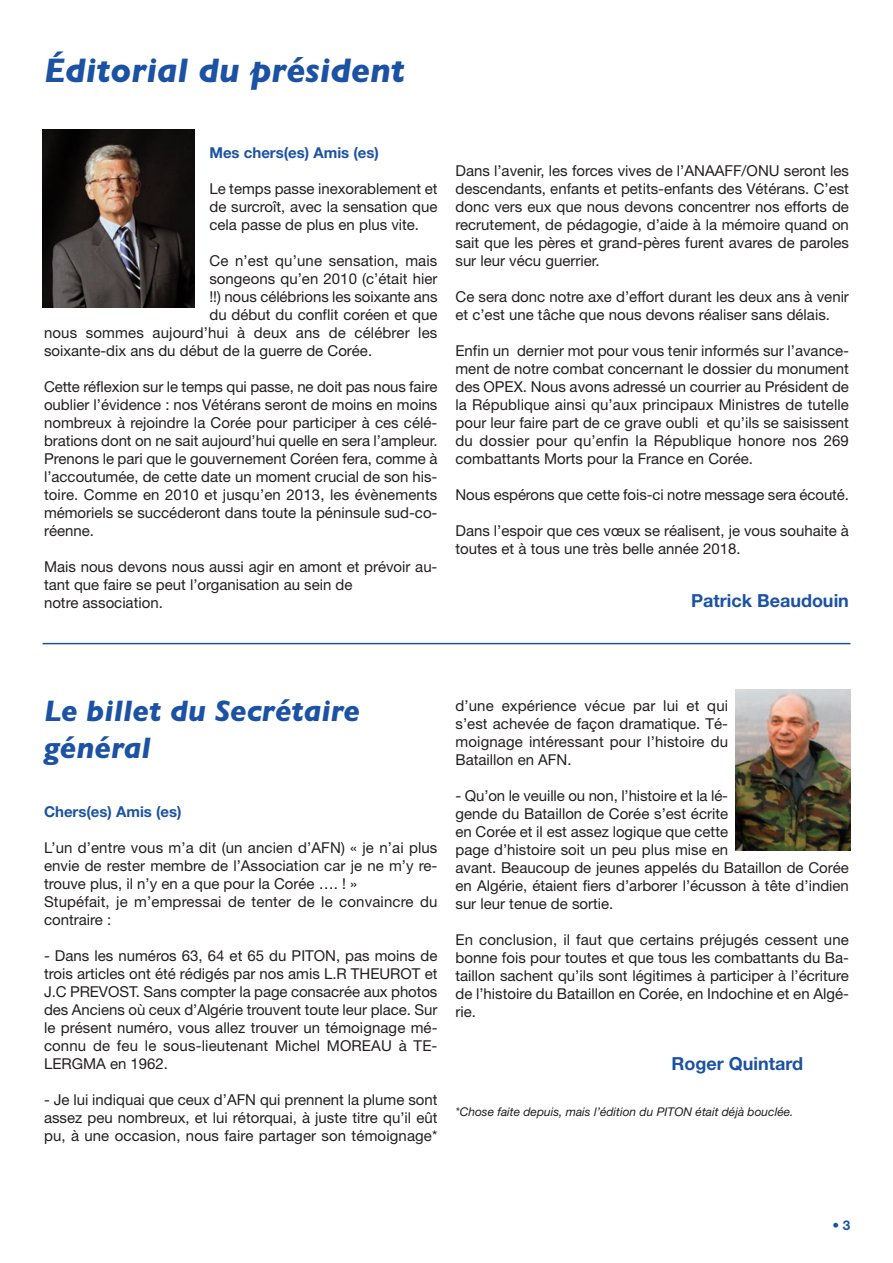
<style>
.page{position:relative;width:893px;height:1263px;background:#fff}
.page>*{position:absolute;margin:0;border:0;box-sizing:border-box;transform-origin:0 0}
.t1{font:italic 700 34.5px "Gill Sans";color:#1c52a4}
.t2{font:italic 700 30px/36.9px "Gill Sans";color:#1c52a4}
.t3{font:700 18px "Helvetica Neue";color:#1c52a4}
.t4{font:15px/18px "Helvetica Neue";color:#231f20;text-align:justify}
.t5{font:700 15px "Helvetica Neue";color:#1c52a4}
.t6{font:700 13.5px "Helvetica Neue";color:#1c52a4}
.t7{font:italic 12px "Helvetica Neue";color:#231f20}
</style>
<div class="page">
<img style="left:43px;top:129px;width:151px;height:178px">
<hr style="left:43px;top:643px;width:807px;height:1px;background:#1c52a4">
<img style="left:736px;top:690px;width:114px;height:161px">
<h1 class="t1" style="left:44px;top:50px;width:362px">Éditorial du président</h1>
<p class="t5" style="left:209px;top:147px;width:171px">Mes chers(es) Amis (es)</p>
<p class="t4" style="left:209px;top:181px;width:230px">Le temps passe inexorablement et de surcroît, avec la sensation que cela passe de plus en plus vite.</p>
<p class="t4" style="left:209px;top:253px;width:230px">Ce n’est qu’une sensation, mais</p>
<p class="t4" style="left:209px;top:271px;width:230px">songeons qu’en 2010 (c’était hier</p>
<p class="t4" style="left:209px;top:289px;width:230px">!!) nous célébrions les soixante ans</p>
<p class="t4" style="left:209px;top:307px;width:230px">du début du conflit coréen et que</p>
<p class="t4" style="left:44px;top:325px;width:395px">nous sommes aujourd’hui à deux ans de célébrer les</p>
<p class="t4" style="left:44px;top:343px;width:330px">soixante-dix ans du début de la guerre de Corée.</p>
<p class="t4" style="left:44px;top:379px;width:395px">Cette réflexion sur le temps qui passe, ne doit pas nous faire oublier l’évidence : nos Vétérans seront de moins en moins nombreux à rejoindre la Corée pour participer à ces célé&shy;brations dont on ne sait aujourd’hui quelle en sera l’ampleur.<br>Prenons le pari que le gouvernement Coréen fera, comme à l’accoutumée, de cette date un moment crucial de son his&shy;toire. Comme en 2010 et jusqu’en 2013, les évènements mémoriels se succéderont dans toute la péninsule sud-co&shy;réenne.</p>
<p class="t4" style="left:44px;top:559px;width:395px;text-align:left">Mais nous devons nous aussi agir en amont et prévoir au&shy;tant que faire se peut l’organisation au sein de<br>notre association.</p>
<p class="t4" style="left:455px;top:163px;width:395px">Dans l’avenir, les forces vives de l’ANAAFF/ONU seront les descendants, enfants et petits-enfants des Vétérans. C’est donc vers eux que nous devons concentrer nos efforts de recrutement, de pédagogie, d’aide à la mémoire quand on sait que les pères et grand-pères furent avares de paroles sur leur vécu guerrier.</p>
<p class="t4" style="left:455px;top:289px;width:395px">Ce sera donc notre axe d’effort durant les deux ans à venir et c’est une tâche que nous devons réaliser sans délais.</p>
<p class="t4" style="left:455px;top:343px;width:395px">Enfin un dernier mot pour vous tenir informés sur l’avance&shy;ment de notre combat concernant le dossier du monument des OPEX. Nous avons adressé un courrier au Président de la République ainsi qu’aux principaux Ministres de tutelle pour leur faire part de ce grave oubli et qu’ils se saisissent du dossier pour qu’enfin la République honore nos 269 combattants Morts pour la France en Corée.</p>
<p class="t4" style="left:455px;top:487px;width:395px">Nous espérons que cette fois-ci notre message sera écouté.</p>
<p class="t4" style="left:455px;top:523px;width:395px">Dans l’espoir que ces vœux se réalisent, je vous souhaite à toutes et à tous une très belle année 2018.</p>
<p class="t3" style="left:691px;top:594px;width:159px">Patrick Beaudouin</p>
<h2 class="t2" style="left:44px;top:692px;width:318px">Le billet du Secrétaire général</h2>
<p class="t5" style="left:44px;top:806px;width:139px">Chers(es) Amis (es)</p>
<p class="t4" style="left:44px;top:840px;width:395px;text-align:left">L’un d’entre vous m’a dit (un ancien d’AFN) « je n’ai plus envie de rester membre de l’Association car je ne m’y re&shy;trouve plus, il n’y en a que pour la Corée …. ! »<br>Stupéfait, je m’empressai de tenter de le convaincre du contraire :</p>
<p class="t4" style="left:44px;top:948px;width:395px">- Dans les numéros 63, 64 et 65 du PITON, pas moins de trois articles ont été rédigés par nos amis L.R THEUROT et J.C PREVOST. Sans compter la page consacrée aux photos des Anciens où ceux d’Algérie trouvent toute leur place. Sur le présent numéro, vous allez trouver un témoignage mé&shy;connu de feu le sous-lieutenant Michel MOREAU à TE-LERGMA en 1962.</p>
<p class="t4" style="left:44px;top:1092px;width:395px">- Je lui indiquai que ceux d’AFN qui prennent la plume sont assez peu nombreux, et lui rétorquai, à juste titre qu’il eût pu, à une occasion, nous faire partager son témoignage*</p>
<p class="t4" style="left:455px;top:698px;width:274px">d’une expérience vécue par lui et qui s’est achevée de façon dramatique. Té&shy;moignage intéressant pour l’histoire du Bataillon en AFN.</p>
<p class="t4" style="left:455px;top:788px;width:395px;text-align:left">- Qu’on le veuille ou non, l’histoire et la lé-<br>gende du Bataillon de Corée s’est écrite<br>en Corée et il est assez logique que cette<br>page d’histoire soit un peu plus mise en<br>avant. Beaucoup de jeunes appelés du Bataillon de Corée en Algérie, étaient fiers d’arborer l’écusson à tête d’indien sur leur tenue de sortie.</p>
<p class="t4" style="left:455px;top:932px;width:395px">En conclusion, il faut que certains préjugés cessent une bonne fois pour toutes et que tous les combattants du Ba&shy;taillon sachent qu’ils sont légitimes à participer à l’écriture de l’histoire du Bataillon en Corée, en Indochine et en Algé&shy;rie.</p>
<p class="t3" style="left:671px;top:1057px;width:133px">Roger Quintard</p>
<p class="t7" style="left:455px;top:1107px;width:340px">*Chose faite depuis, mais l’édition du PITON était déjà bouclée.</p>
<p class="t6" style="left:832px;top:1220px;width:20px">• 3</p>
</div>
